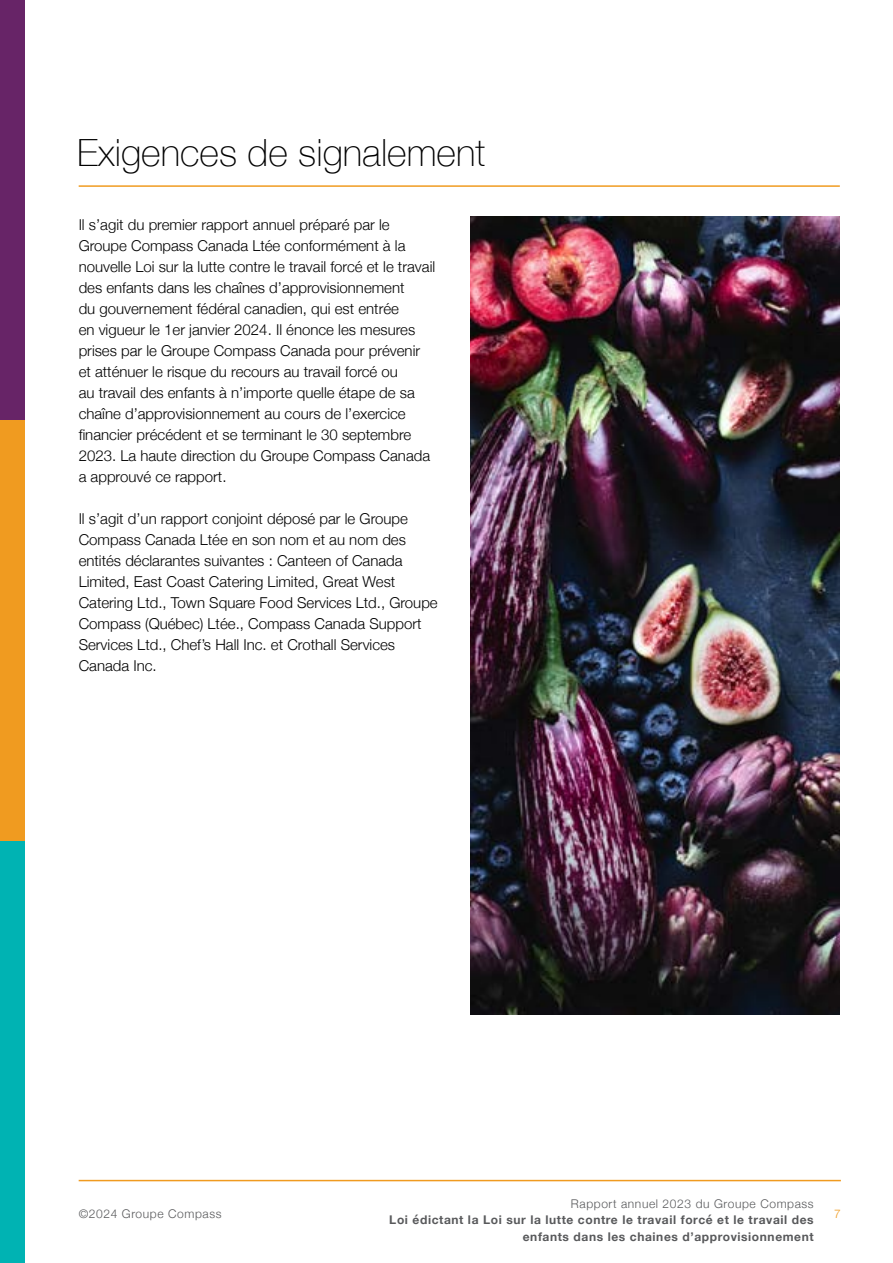
<style>
.page{position:relative;width:893px;height:1263px;background:#fff}
.page>*{position:absolute;margin:0;border:0;box-sizing:border-box;transform-origin:0 0}
.t1{font:100 37.5px "Helvetica Neue";color:#000}
.t2{font:300 15px/21px "Helvetica Neue";color:#000}
.t3{font:700 12px/16.5px "Helvetica Neue";letter-spacing:.05em;color:#58595b;text-align:right}
.t4{font:300 12px "Helvetica Neue";letter-spacing:.05em;color:#58595b}
.t5{font:300 12px "Helvetica Neue";color:#f09b20}
</style>
<div class="page">
<hr style="left:79px;top:1180px;width:762px;height:1px;background:#f09b20">
<div style="left:0;top:0;width:25px;height:421px;background:#672467"></div>
<div style="left:0;top:420px;width:25px;height:422px;background:#f09b20"></div>
<div style="left:0;top:842px;width:25px;height:421px;background:#00b3b3"></div>
<hr style="left:79px;top:185px;width:761px;height:2px;background:#f09b20">
<img style="left:471px;top:217px;width:369px;height:797px">
<h1 class="t1" style="left:77px;top:124px;width:410px">Exigences de signalement</h1>
<p class="t2" style="left:79px;top:213px;width:358px">Il s’agit du premier rapport annuel préparé par le Groupe Compass Canada Ltée conformément à la nouvelle Loi sur la lutte contre le travail forcé et le travail des enfants dans les chaînes d’approvisionnement<br>du gouvernement fédéral canadien, qui est entrée<br>en vigueur le 1er janvier 2024. Il énonce les mesures prises par le Groupe Compass Canada pour prévenir et atténuer le risque du recours au travail forcé ou<br>au travail des enfants à n’importe quelle étape de sa chaîne d’approvisionnement au cours de l’exercice financier précédent et se terminant le 30 septembre 2023. La haute direction du Groupe Compass Canada a approuvé ce rapport.</p>
<p class="t2" style="left:79px;top:507px;width:361px">Il s’agit d’un rapport conjoint déposé par le Groupe Compass Canada Ltée en son nom et au nom des entités déclarantes suivantes : Canteen of Canada Limited, East Coast Catering Limited, Great West Catering Ltd., Town Square Food Services Ltd., Groupe Compass (Québec) Ltée., Compass Canada Support Services Ltd., Chef’s Hall Inc. et Crothall Services Canada Inc.</p>
<p class="t4" style="left:571px;top:1194px;width:244px">Rapport annuel 2023 du Groupe Compass</p>
<p class="t3" style="left:389px;top:1212px;width:426px">Loi édictant la Loi sur la lutte contre le travail forcé et le travail des enfants dans les chaines d’approvisionnement</p>
<p class="t4" style="left:79px;top:1204px;width:144px">©2024 Groupe Compass</p>
<p class="t5" style="left:834px;top:1204px;width:8px">7</p>
</div>
